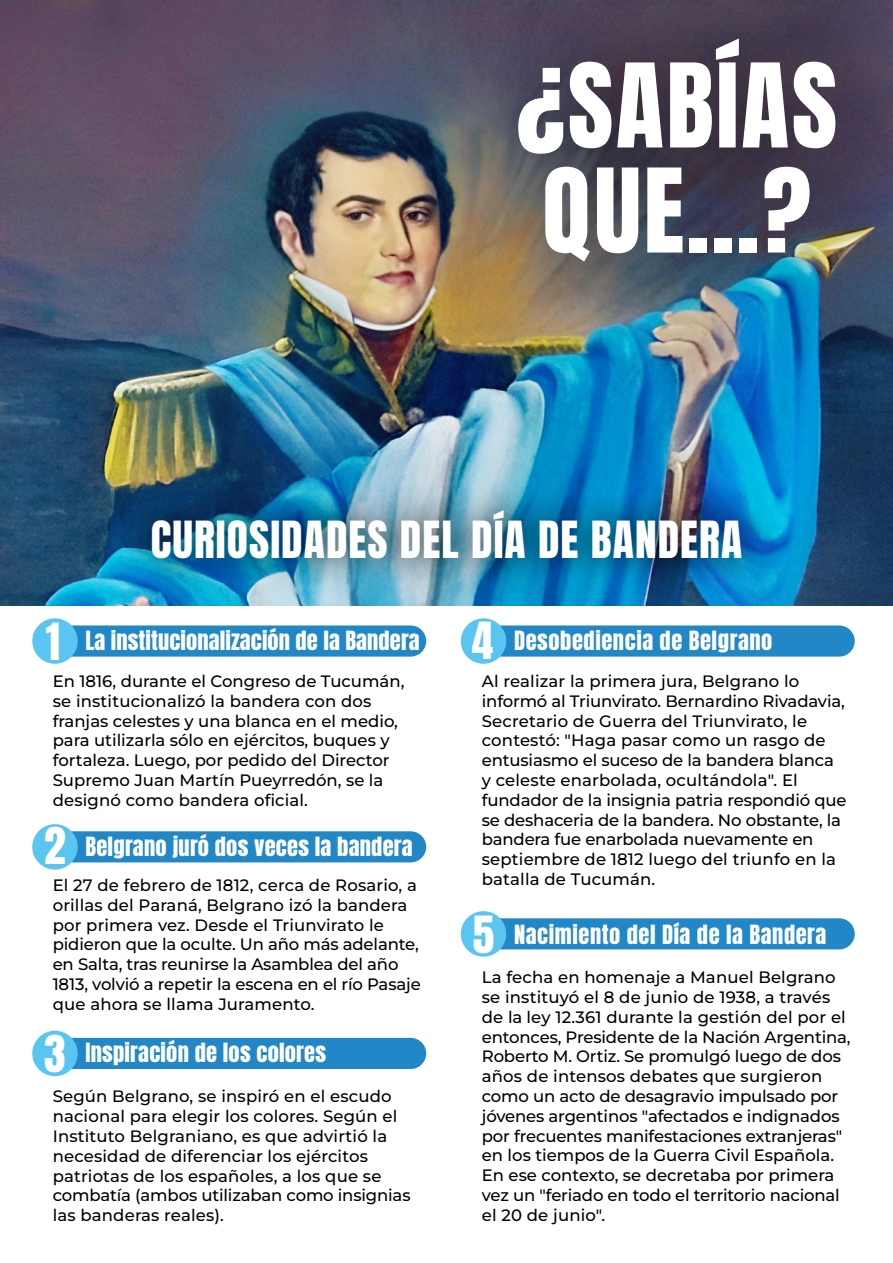
<style>
.page{position:relative;width:893px;height:1263px;background:#fff}
.page>*{position:absolute;margin:0;border:0;box-sizing:border-box;transform-origin:0 0}
.t1{font:99px/105px "Anton";letter-spacing:.025em;color:#fff}
.t2{font:43.5px "Anton";letter-spacing:.025em;color:#fff}
.t3{font:22.5px "Anton";letter-spacing:.01em;color:#fff}
.t4{font:500 16.5px/19.8px "Montserrat";color:#000}
.s1{font-size:43.5px}
</style>
<div class="page">
<div style="left:500px;top:918px;width:355px;height:31px;background:#2187c7"></div>
<svg style="left:72px;top:625px;width:354px;height:32px;background:#298bc9"></svg>
<img style="left:0;top:0;width:893px;height:605px">
<svg style="left:500px;top:625px;width:355px;height:32px;background:#298bc9"></svg>
<div style="left:72px;top:1038px;width:354px;height:31px;background:#2187c7"></div>
<div style="left:72px;top:831px;width:354px;height:31px;background:#2187c7"></div>
<img style="left:32px;top:459px;width:829px;height:166px">
<img style="left:309px;top:0;width:584px;height:469px">
<div style="left:32px;top:618px;width:46px;height:46px;background:#5bc5f2;border-radius:50%"></div>
<div style="left:32px;top:824px;width:46px;height:45px;background:#5bc5f2;border-radius:50%"></div>
<div style="left:32px;top:1031px;width:46px;height:45px;background:#5bc5f2;border-radius:50%"></div>
<div style="left:461px;top:911px;width:45px;height:45px;background:#5bc5f2;border-radius:50%"></div>
<div style="left:461px;top:618px;width:45px;height:46px;background:#5bc5f2;border-radius:50%"></div>
<h1 class="t1" style="left:516px;top:61px;width:322px">¿SABÍAS<br>QUE...?</h1>
<h2 class="t2" style="left:151px;top:518px;width:593px">CURIOSIDADES DEL DÍA DE BANDERA</h2>
<h2 class="t2" style="left:46px;top:619px;width:16px">1</h2>
<h3 class="t3" style="left:85px;top:629px;width:336px">La institucionalización de la Bandera</h3>
<p class="t4" style="left:53px;top:671px;width:353px">En 1816, durante el Congreso de Tucumán, se institucionalizó la bandera con dos franjas celestes y una blanca en el medio, para utilizarla sólo en ejércitos, buques y fortaleza. Luego, por pedido del Director Supremo Juan Martín Pueyrredón, se la designó como bandera oficial.</p>
<h3 class="t3" style="left:44px;top:835px;width:370px"><span class="s1">2</span> Belgrano juró dos veces la bandera</h3>
<p class="t4" style="left:53px;top:875px;width:370px">El 27 de febrero de 1812, cerca de Rosario, a orillas del Paraná, Belgrano izó la bandera por primera vez. Desde el Triunvirato le pidieron que la oculte. Un año más adelante, en Salta, tras reunirse la Asamblea del año 1813, volvió a repetir la escena en el río Pasaje que ahora se llama Juramento.</p>
<h2 class="t2" style="left:44px;top:1032px;width:23px">3</h2>
<h3 class="t3" style="left:85px;top:1041px;width:242px">Inspiración de los colores</h3>
<p class="t4" style="left:53px;top:1086px;width:359px">Según Belgrano, se inspiró en el escudo nacional para elegir los colores. Según el Instituto Belgraniano, es que advirtió la necesidad de diferenciar los ejércitos patriotas de los españoles, a los que se combatía (ambos utilizaban como insignias las banderas reales).</p>
<h2 class="t2" style="left:472px;top:619px;width:23px">4</h2>
<h3 class="t3" style="left:514px;top:629px;width:260px">Desobediencia de Belgrano</h3>
<p class="t4" style="left:482px;top:671px;width:366px">Al realizar la primera jura, Belgrano lo informó al Triunvirato. Bernardino Rivadavia, Secretario de Guerra del Triunvirato, le contestó: "Haga pasar como un rasgo de entusiasmo el suceso de la bandera blanca y celeste enarbolada, ocultándola". El fundador de la insignia patria respondió que se deshaceria de la bandera. No obstante, la bandera fue enarbolada nuevamente en septiembre de 1812 luego del triunfo en la batalla de Tucumán.</p>
<h2 class="t2" style="left:473px;top:912px;width:23px">5</h2>
<h3 class="t3" style="left:514px;top:922px;width:314px">Nacimiento del Día de la Bandera</h3>
<p class="t4" style="left:482px;top:967px;width:370px">La fecha en homenaje a Manuel Belgrano se instituyó el 8 de junio de 1938, a través de la ley 12.361 durante la gestión del por el entonces, Presidente de la Nación Argentina, Roberto M. Ortiz. Se promulgó luego de dos años de intensos debates que surgieron como un acto de desagravio impulsado por jóvenes argentinos "afectados e indignados por frecuentes manifestaciones extranjeras" en los tiempos de la Guerra Civil Española.<br>En ese contexto, se decretaba por primera vez un "feriado en todo el territorio nacional el 20 de junio".</p>
</div>
